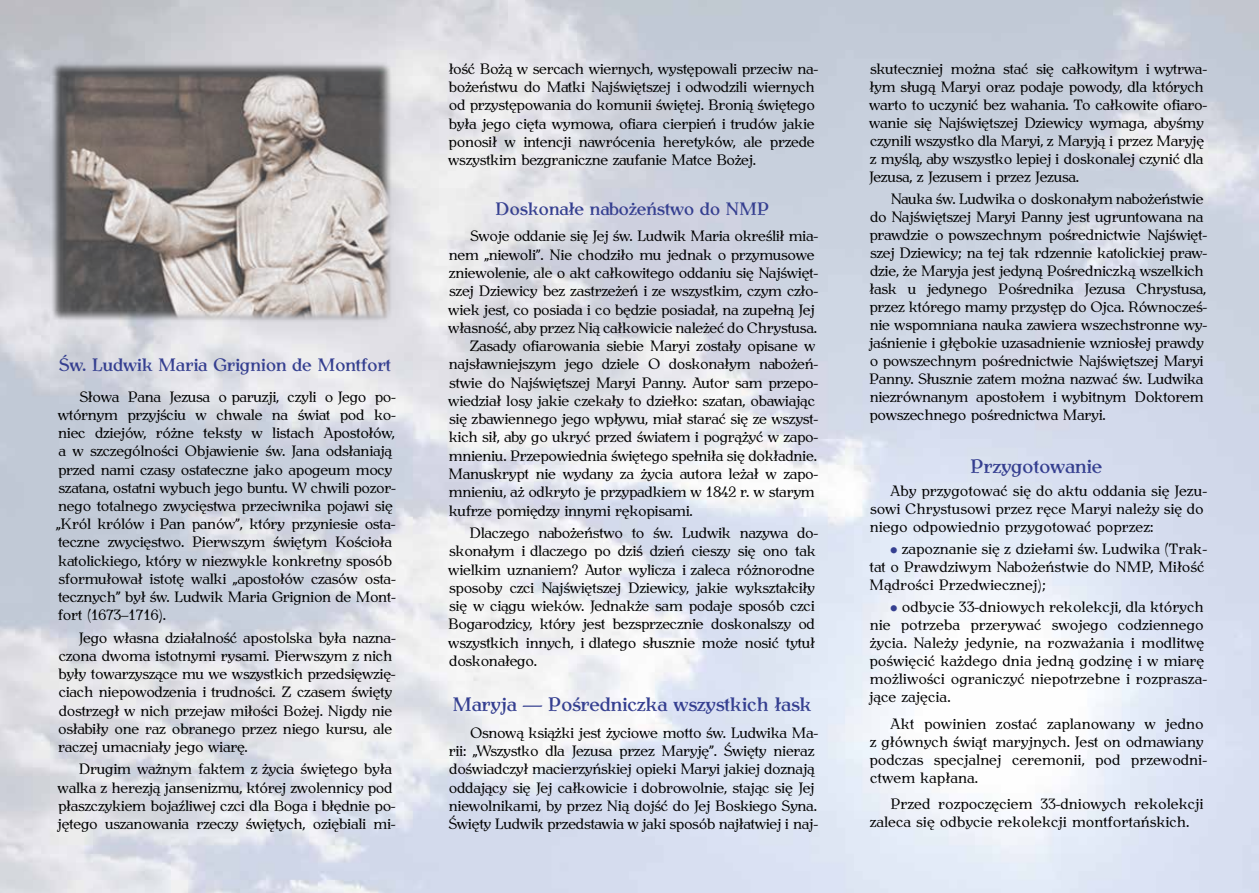
<style>
.page{position:relative;width:1259px;height:893px;background:#fff}
.page>*{position:absolute;margin:0;border:0;box-sizing:border-box;transform-origin:0 0}
.t1{font:19.5px "Antykwa Torunska Med";letter-spacing:-.02em;color:#353f90}
.t2{font:18px "Antykwa Torunska Med";letter-spacing:-.02em;color:#353f90}
.t3{font:15px/18.1px "Antykwa Torunska";letter-spacing:-.02em;color:#000}
.t4{font:15px/18px "Antykwa Torunska";color:#000}
.s1{color:#353f90}
</style>
<div class="page">
<img style="left:50px;top:61px;width:343px;height:261px">
<p class="t2" style="left:59px;top:351px;width:334px">Św. Ludwik Maria Grignion de Montfort</p>
<p class="t3" style="left:56px;top:386px;width:341px;text-indent:23px">Słowa Pana Jezusa o paruzji, czyli o Jego po&shy;wtórnym przyjściu w chwale na świat pod ko&shy;niec dziejów, różne teksty w listach Apostołów, a w szczególności Objawienie św. Jana odsłaniają przed nami czasy ostateczne jako apogeum mocy szatana, ostatni wybuch jego buntu. W chwili pozor&shy;nego totalnego zwycięstwa przeciwnika pojawi się „Król królów i Pan panów”, który przyniesie osta&shy;teczne zwycięstwo. Pierwszym świętym Kościoła katolickiego, który w niezwykle konkretny sposób sformułował istotę walki „apostołów czasów osta&shy;tecznych” był św. Ludwik Maria Grignion de Mont&shy;fort (1673–1716).</p>
<p class="t3" style="left:58px;top:627px;width:339px;text-indent:21px">Jego własna działalność apostolska była nazna&shy;czona dwoma istotnymi rysami. Pierwszym z nich były towarzyszące mu we wszystkich przedsięwzię&shy;ciach niepowodzenia i trudności. Z czasem święty dostrzegł w nich przejaw miłości Bożej. Nigdy nie osłabiły one raz obranego przez niego kursu, ale raczej umacniały jego wiarę.</p>
<p class="t3" style="left:58px;top:759px;width:339px;text-indent:21px">Drugim ważnym faktem z życia świętego była walka z herezją jansenizmu, której zwolennicy pod płaszczykiem bojaźliwej czci dla Boga i błędnie po&shy;jętego uszanowania rzeczy świętych, oziębiali mi-</p>
<p class="t3" style="left:448px;top:58px;width:371px">łość Bożą w sercach wiernych, występowali przeciw na&shy;bożeństwu do Matki Najświętszej i odwodzili wiernych od przystępowania do komunii świętej. Bronią świętego była jego cięta wymowa, ofiara cierpień i trudów jakie ponosił w intencji nawrócenia heretyków, ale przede wszystkim bezgraniczne zaufanie Matce Bożej.</p>
<p class="t2" style="left:495px;top:195px;width:276px">Doskonałe nabożeństwo do NMP</p>
<p class="t3" style="left:470px;top:226px;width:349px">Swoje oddanie się Jej św. Ludwik Maria określił mia-</p>
<p class="t3" style="left:449px;top:244px;width:367px">nem „niewoli”. Nie chodziło mu jednak o przymusowe</p>
<p class="t3" style="left:449px;top:263px;width:371px">zniewolenie, ale o akt całkowitego oddaniu się Najświęt-</p>
<p class="t3" style="left:449px;top:281px;width:370px">szej Dziewicy bez zastrzeżeń i ze wszystkim, czym czło-</p>
<p class="t3" style="left:448px;top:299px;width:368px">wiek jest, co posiada i co będzie posiadał, na zupełną Jej</p>
<p class="t3" style="left:448px;top:317px;width:370px">własność, aby przez Nią całkowicie należeć do Chrystusa.</p>
<p class="t3" style="left:469px;top:336px;width:347px">Zasady ofiarowania siebie Maryi zostały opisane w</p>
<p class="t3" style="left:449px;top:354px;width:371px">najsławniejszym jego dziele O doskonałym nabożeń-</p>
<p class="t3" style="left:449px;top:372px;width:370px">stwie do Najświętszej Maryi Panny. Autor sam przepo-</p>
<p class="t3" style="left:448px;top:390px;width:368px">wiedział losy jakie czekały to dziełko: szatan, obawiając</p>
<p class="t3" style="left:449px;top:409px;width:370px">się zbawiennego jego wpływu, miał starać się ze wszyst-</p>
<p class="t3" style="left:449px;top:427px;width:371px">kich sił, aby go ukryć przed światem i pogrążyć w zapo-</p>
<p class="t3" style="left:449px;top:445px;width:370px">mnieniu. Przepowiednia świętego spełniła się dokładnie.</p>
<p class="t3" style="left:448px;top:464px;width:371px">Manuskrypt nie wydany za życia autora leżał w zapo-</p>
<p class="t3" style="left:449px;top:482px;width:367px">mnieniu, aż odkryto je przypadkiem w 1842 r. w starym</p>
<p class="t3" style="left:449px;top:500px;width:245px">kufrze pomiędzy innymi rękopisami.</p>
<p class="t3" style="left:448px;top:523px;width:371px;text-indent:21px">Dlaczego nabożeństwo to św. Ludwik nazywa do&shy;skonałym i dlaczego po dziś dzień cieszy się ono tak wielkim uznaniem? Autor wylicza i zaleca różnorodne sposoby czci Najświętszej Dziewicy, jakie wykształciły się w ciągu wieków. Jednakże sam podaje sposób czci Bogarodzicy, który jest bezsprzecznie doskonalszy od wszystkich innych, i dlatego słusznie może nosić tytuł doskonałego.</p>
<h1 class="t1" style="left:452px;top:690px;width:361px">Maryja — Pośredniczka wszystkich łask</h1>
<p class="t3" style="left:448px;top:722px;width:371px;text-indent:22px">Osnową książki jest życiowe motto św. Ludwika Ma&shy;rii: „Wszystko dla Jezusa przez Maryję”. Święty nieraz doświadczył macierzyńskiej opieki Maryi jakiej doznają oddający się Jej całkowicie i dobrowolnie, stając się Jej niewolnikami, by przez Nią dojść do Jej Boskiego Syna.<br>Święty Ludwik przedstawia w jaki sposób najłatwiej i naj-</p>
<p class="t3" style="left:869px;top:59px;width:339px">skuteczniej można stać się całkowitym i wytrwa&shy;łym sługą Maryi oraz podaje powody, dla których warto to uczynić bez wahania. To całkowite ofiaro&shy;wanie się Najświętszej Dziewicy wymaga, abyśmy czynili wszystko dla Maryi, z Maryją i przez Maryję z myślą, aby wszystko lepiej i doskonalej czynić dla Jezusa, z Jezusem i przez Jezusa.</p>
<p class="t3" style="left:869px;top:189px;width:339px;text-indent:22px">Nauka św. Ludwika o doskonałym nabożeństwie do Najświętszej Maryi Panny jest ugruntowana na prawdzie o powszechnym pośrednictwie Najświęt&shy;szej Dziewicy; na tej tak rdzennie katolickiej praw&shy;dzie, że Maryja jest jedyną Pośredniczką wszelkich łask u jedynego Pośrednika Jezusa Chrystusa, przez którego mamy przystęp do Ojca. Równocześ&shy;nie wspomniana nauka zawiera wszechstronne wy&shy;jaśnienie i głębokie uzasadnienie wzniosłej prawdy o powszechnym pośrednictwie Najświętszej Maryi Panny. Słusznie zatem można nazwać św. Ludwika niezrównanym apostołem i wybitnym Doktorem powszechnego pośrednictwa Maryi.</p>
<h1 class="t1" style="left:970px;top:452px;width:134px">Przygotowanie</h1>
<p class="t4" style="left:869px;top:480px;width:339px;text-indent:20px">Aby przygotować się do aktu oddania się Jezu&shy;sowi Chrystusowi przez ręce Maryi należy się do niego odpowiednio przygotować poprzez:</p>
<p class="t4" style="left:869px;top:538px;width:339px;text-indent:21px"><span class="s1">•</span> zapoznanie się z dziełami św. Ludwika (Trak&shy;tat o Prawdziwym Nabożeństwie do NMP, Miłość<br>Mądrości Przedwiecznej);</p>
<p class="t4" style="left:869px;top:597px;width:339px;text-indent:21px"><span class="s1">•</span> odbycie 33-dniowych rekolekcji, dla których nie potrzeba przerywać swojego codziennego życia. Należy jedynie, na rozważania i modlitwę poświęcić każdego dnia jedną godzinę i w miarę możliwości ograniczyć niepotrzebne i rozprasza&shy;jące zajęcia.</p>
<p class="t4" style="left:869px;top:713px;width:339px;text-indent:21px">Akt powinien zostać zaplanowany w jedno z głównych świąt maryjnych. Jest on odmawiany podczas specjalnej ceremonii, pod przewodni&shy;ctwem kapłana.</p>
<p class="t4" style="left:869px;top:794px;width:335px;text-indent:21px">Przed rozpoczęciem 33-dniowych rekolekcji zaleca się odbycie rekolekcji montfortańskich.</p>
</div>
